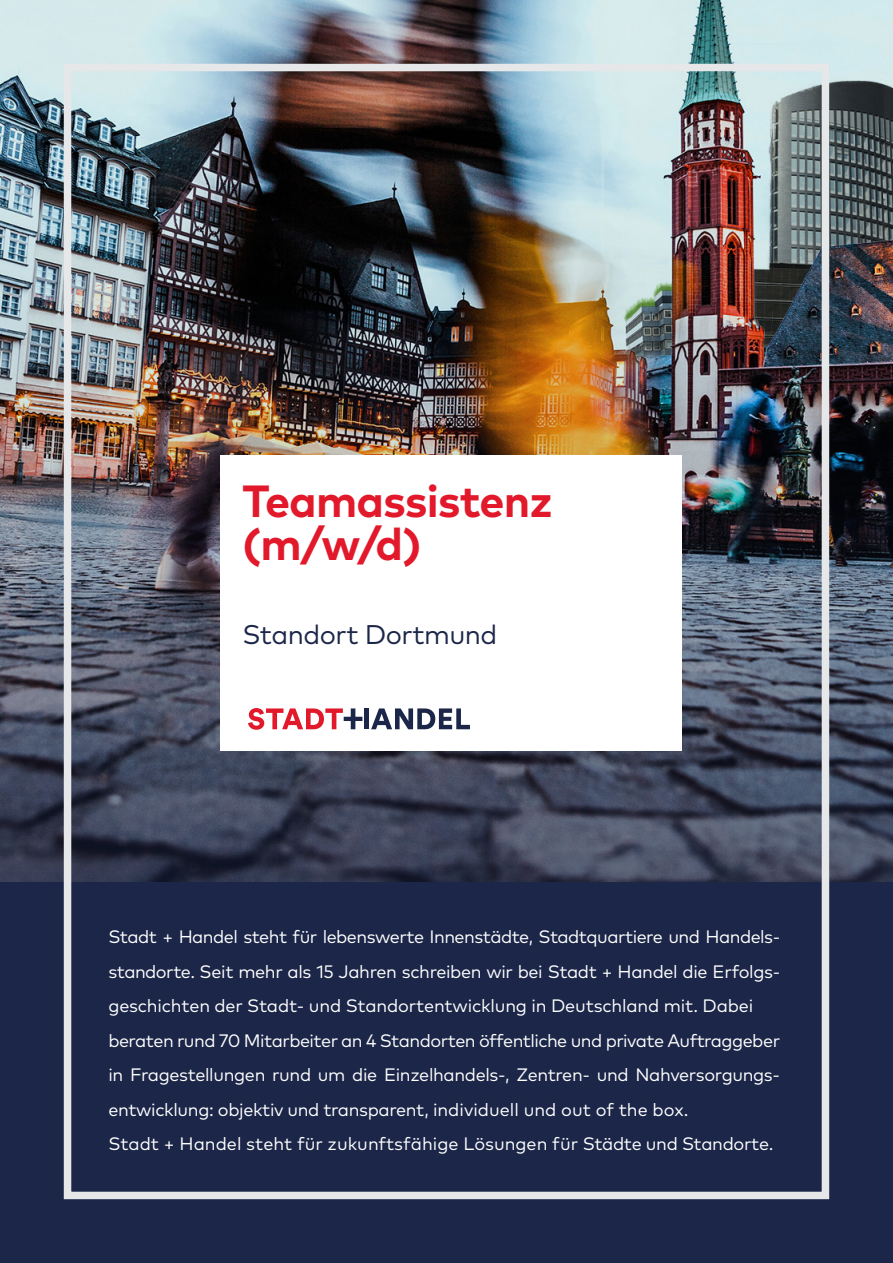
<style>
.page{position:relative;width:893px;height:1263px;background:#fff}
.page>*{position:absolute;margin:0;border:0;box-sizing:border-box;transform-origin:0 0}
.Seite_1__Headline_ro{font:700 45px/43.5px "Mark Pro";letter-spacing:-.02em;color:#e2192b}
.Seite_1___m_w_d{font:27px "Mark Pro";letter-spacing:-.02em;color:#1b2648}
.t1{font:18px/34.5px "Mark Pro";letter-spacing:-.01em;color:#fff;text-align:justify}
</style>
<div class="page">
<img style="left:0;top:0;width:893px;height:123px">
<img style="left:0;top:123px;width:893px;height:759px">
<div style="left:0;top:882px;width:893px;height:381px;background:#1b2648"></div>
<div style="left:64px;top:64px;width:765px;height:1135px;border:8px solid #e6e7e9"></div>
<div style="left:220px;top:455px;width:461px;height:296px;background:#fff"></div>
<svg style="left:371px;top:708px;width:99px;height:21px"></svg>
<hr style="left:364px;top:708px;width:4px;height:21px;background:#1b2648">
<svg style="left:248px;top:708px;width:114px;height:22px"></svg>
<p class="Seite_1__Headline_ro" style="left:242px;top:475px;width:312px">Teamassistenz (m/w/d)</p>
<p class="Seite_1___m_w_d" style="left:242px;top:614px;width:256px">Standort Dortmund</p>
<p class="t1" style="left:108px;top:918px;width:673px">Stadt + Handel steht für lebenswerte Innenstädte, Stadtquartiere und Handels&shy;standorte. Seit mehr als 15 Jahren schreiben wir bei Stadt + Handel die Erfolgs&shy;geschichten der Stadt- und Standortentwicklung in Deutschland mit. Dabei</p>
<p class="t1" style="left:108px;top:1022px;width:673px">beraten rund 70 Mitarbeiter an 4 Standorten öffentliche und private Auftraggeber in Fragestellungen rund um die Einzelhandels-, Zentren- und Nahversorgungs&shy;entwicklung: objektiv und transparent, individuell und out of the box.</p>
<p class="t1" style="left:108px;top:1125px;width:666px">Stadt + Handel steht für zukunftsfähige Lösungen für Städte und Standorte.</p>
</div>
